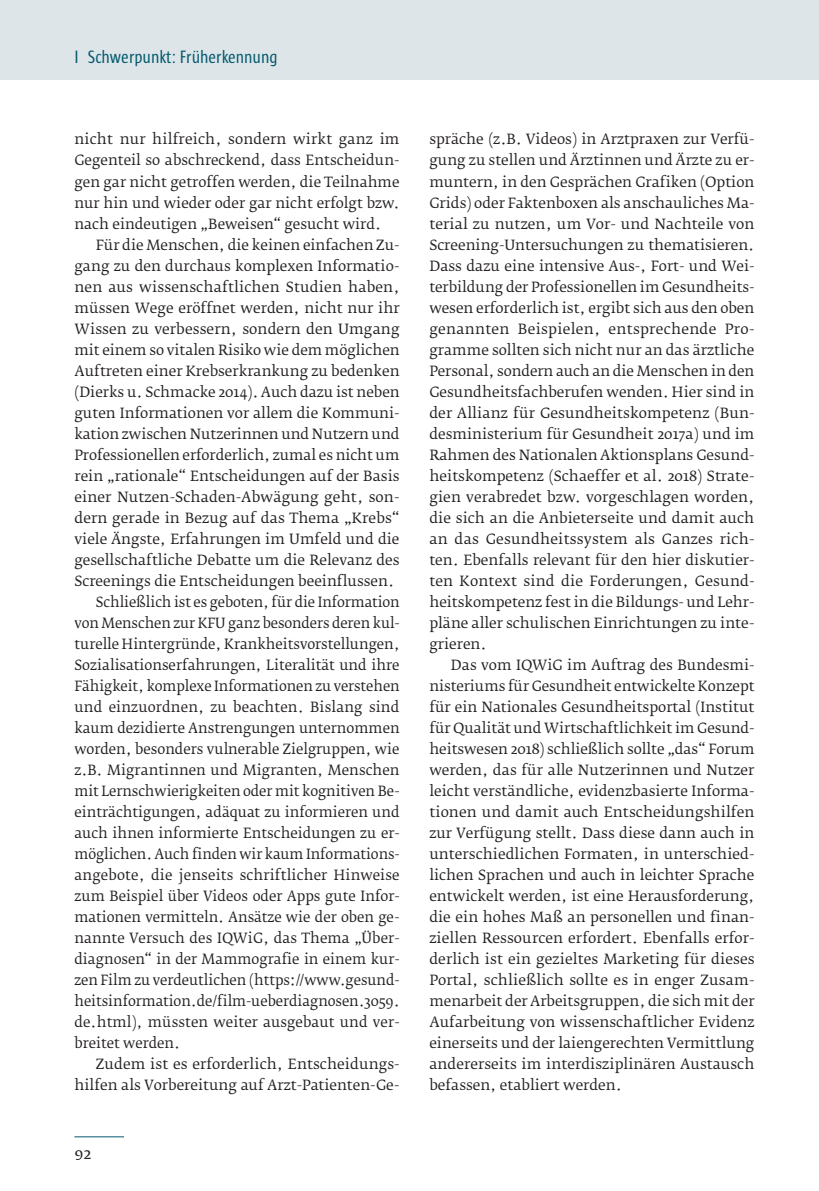
<style>
.page{position:relative;width:819px;height:1191px;background:#fff}
.page>*{position:absolute;margin:0;border:0;box-sizing:border-box;transform-origin:0 0}
.t1{font:18.38px "Sun Cd";color:#03596c}
.t2{font:15.75px "Fedra Serif B Pro";color:#231f20}
.t3{font:14px/21px "Fedra Serif B Pro";color:#231f20;text-align:justify}
.t4{font:14px "Fedra Serif B Pro";color:#231f20;scale:.96 1}
</style>
<div class="page">
<div style="left:0;top:0;width:818px;height:79px;background:#dde5e9"></div>
<hr style="left:74px;top:1136px;width:50px;height:1px;background:#03596c">
<h1 class="t1" style="left:74px;top:47px;width:205px">I Schwerpunkt: Früherkennung</h1>
<p class="t3" style="left:74px;top:129px;width:326px">nicht nur hilfreich, sondern wirkt ganz im Gegenteil so abschreckend, dass Entscheidun&shy;gen gar nicht getroffen werden, die Teilnahme nur hin und wieder oder gar nicht erfolgt bzw. nach eindeutigen „Beweisen“ gesucht wird.</p>
<p class="t3" style="left:96px;top:234px;width:305px">Für die Menschen, die keinen einfachen Zu-</p>
<p class="t3" style="left:74px;top:255px;width:326px">gang zu den durchaus komplexen Informatio-</p>
<p class="t3" style="left:74px;top:276px;width:326px">nen aus wissenschaftlichen Studien haben,</p>
<p class="t3" style="left:74px;top:297px;width:327px">müssen Wege eröffnet werden, nicht nur ihr</p>
<p class="t3" style="left:74px;top:318px;width:327px">Wissen zu verbessern, sondern den Umgang</p>
<p class="t3" style="left:74px;top:339px;width:327px">mit einem so vitalen Risiko wie dem möglichen</p>
<p class="t3" style="left:74px;top:360px;width:326px">Auftreten einer Krebserkrankung zu bedenken</p>
<p class="t3" style="left:74px;top:381px;width:327px">(Dierks u. Schmacke 2014). Auch dazu ist neben</p>
<p class="t3" style="left:74px;top:402px;width:326px">guten Informationen vor allem die Kommuni-</p>
<p class="t3" style="left:74px;top:423px;width:326px">kation zwischen Nutzerinnen und Nutzern und</p>
<p class="t3" style="left:74px;top:444px;width:326px">Professionellen erforderlich, zumal es nicht um</p>
<p class="t3" style="left:74px;top:465px;width:326px">rein „rationale“ Entscheidungen auf der Basis</p>
<p class="t3" style="left:74px;top:486px;width:326px">einer Nutzen-Schaden-Abwägung geht, son-</p>
<p class="t3" style="left:74px;top:507px;width:327px">dern gerade in Bezug auf das Thema „Krebs“</p>
<p class="t3" style="left:74px;top:528px;width:326px">viele Ängste, Erfahrungen im Umfeld und die</p>
<p class="t3" style="left:74px;top:549px;width:326px">gesellschaftliche Debatte um die Relevanz des</p>
<p class="t3" style="left:74px;top:570px;width:321px">Screenings die Entscheidungen beeinflussen.</p>
<p class="t4" style="left:96px;top:593px;width:318px">Schließlich ist es geboten, für die Information</p>
<p class="t4" style="left:74px;top:614px;width:340px">von Menschen zur KFU ganz besonders deren kul-</p>
<p class="t3" style="left:74px;top:633px;width:327px">turelle Hintergründe, Krankheitsvorstellungen,</p>
<p class="t3" style="left:74px;top:654px;width:326px">Sozialisationserfahrungen, Literalität und ihre</p>
<p class="t4" style="left:74px;top:677px;width:340px">Fähigkeit, komplexe Informationen zu verstehen</p>
<p class="t3" style="left:74px;top:696px;width:326px">und einzuordnen, zu beachten. Bislang sind</p>
<p class="t3" style="left:74px;top:717px;width:326px">kaum dezidierte Anstrengungen unternommen</p>
<p class="t3" style="left:74px;top:738px;width:326px">worden, besonders vulnerable Zielgruppen, wie</p>
<p class="t3" style="left:74px;top:759px;width:326px">z.B. Migrantinnen und Migranten, Menschen</p>
<p class="t4" style="left:74px;top:782px;width:340px">mit Lernschwierigkeiten oder mit kognitiven Be-</p>
<p class="t3" style="left:74px;top:801px;width:326px">einträchtigungen, adäquat zu informieren und</p>
<p class="t3" style="left:74px;top:822px;width:326px">auch ihnen informierte Entscheidungen zu er-</p>
<p class="t4" style="left:74px;top:845px;width:340px">möglichen. Auch finden wir kaum Informations-</p>
<p class="t3" style="left:74px;top:864px;width:326px">angebote, die jenseits schriftlicher Hinweise</p>
<p class="t3" style="left:74px;top:885px;width:326px">zum Beispiel über Videos oder Apps gute Infor-</p>
<p class="t3" style="left:74px;top:906px;width:326px">mationen vermitteln. Ansätze wie der oben ge-</p>
<p class="t3" style="left:74px;top:927px;width:326px">nannte Versuch des IQWiG, das Thema „Über-</p>
<p class="t3" style="left:74px;top:948px;width:326px">diagnosen“ in der Mammografie in einem kur-</p>
<p class="t4" style="left:74px;top:971px;width:340px">zen Film zu verdeutlichen (https://www.gesund-</p>
<p class="t4" style="left:74px;top:992px;width:340px">heitsinformation.de/film-ueberdiagnosen.3059.</p>
<p class="t3" style="left:74px;top:1011px;width:326px">de.html), müssten weiter ausgebaut und ver-</p>
<p class="t3" style="left:74px;top:1032px;width:107px">breitet werden.</p>
<p class="t3" style="left:96px;top:1053px;width:305px">Zudem ist es erforderlich, Entscheidungs-</p>
<p class="t3" style="left:74px;top:1074px;width:326px">hilfen als Vorbereitung auf Arzt-Patienten-Ge-</p>
<p class="t2" style="left:74px;top:1144px;width:18px">92</p>
<p class="t3" style="left:429px;top:129px;width:327px">spräche (z.B. Videos) in Arztpraxen zur Verfü&shy;gung zu stellen und Ärztinnen und Ärzte zu er&shy;muntern, in den Gesprächen Grafiken (Option Grids) oder Faktenboxen als anschauliches Ma&shy;terial zu nutzen, um Vor- und Nachteile von Screening-Untersuchungen zu thematisieren.<br>Dass dazu eine intensive Aus‑, Fort- und Wei&shy;terbildung der Professionellen im Gesundheits&shy;wesen erforderlich ist, ergibt sich aus den oben genannten Beispielen, entsprechende Pro&shy;gramme sollten sich nicht nur an das ärztliche Personal, sondern auch an die Menschen in den Gesundheitsfachberufen wenden. Hier sind in der Allianz für Gesundheitskompetenz (Bun&shy;desministerium für Gesundheit 2017a) und im Rahmen des Nationalen Aktionsplans Gesund&shy;heitskompetenz (Schaeffer et al. 2018) Strate&shy;gien verabredet bzw. vorgeschlagen worden, die sich an die Anbieterseite und damit auch an das Gesundheitssystem als Ganzes rich&shy;ten. Ebenfalls relevant für den hier diskutier&shy;ten Kontext sind die Forderungen, Gesund&shy;heitskompetenz fest in die Bildungs- und Lehr&shy;pläne aller schulischen Einrichtungen zu inte&shy;grieren.</p>
<p class="t3" style="left:429px;top:654px;width:327px;text-indent:21px">Das vom IQWiG im Auftrag des Bundesmi&shy;nisteriums für Gesundheit entwickelte Konzept für ein Nationales Gesundheitsportal (Institut für Qualität und Wirtschaftlichkeit im Gesund&shy;heitswesen 2018) schließlich sollte „das“ Forum werden, das für alle Nutzerinnen und Nutzer leicht verständliche, evidenzbasierte Informa&shy;tionen und damit auch Entscheidungshilfen zur Verfügung stellt. Dass diese dann auch in unterschiedlichen Formaten, in unterschied&shy;lichen Sprachen und auch in leichter Sprache entwickelt werden, ist eine Herausforderung, die ein hohes Maß an personellen und finan&shy;ziellen Ressourcen erfordert. Ebenfalls erfor&shy;derlich ist ein gezieltes Marketing für dieses Portal, schließlich sollte es in enger Zusam&shy;menarbeit der Arbeitsgruppen, die sich mit der Aufarbeitung von wissenschaftlicher Evidenz einerseits und der laiengerechten Vermittlung andererseits im interdisziplinären Austausch befassen, etabliert werden.</p>
</div>
